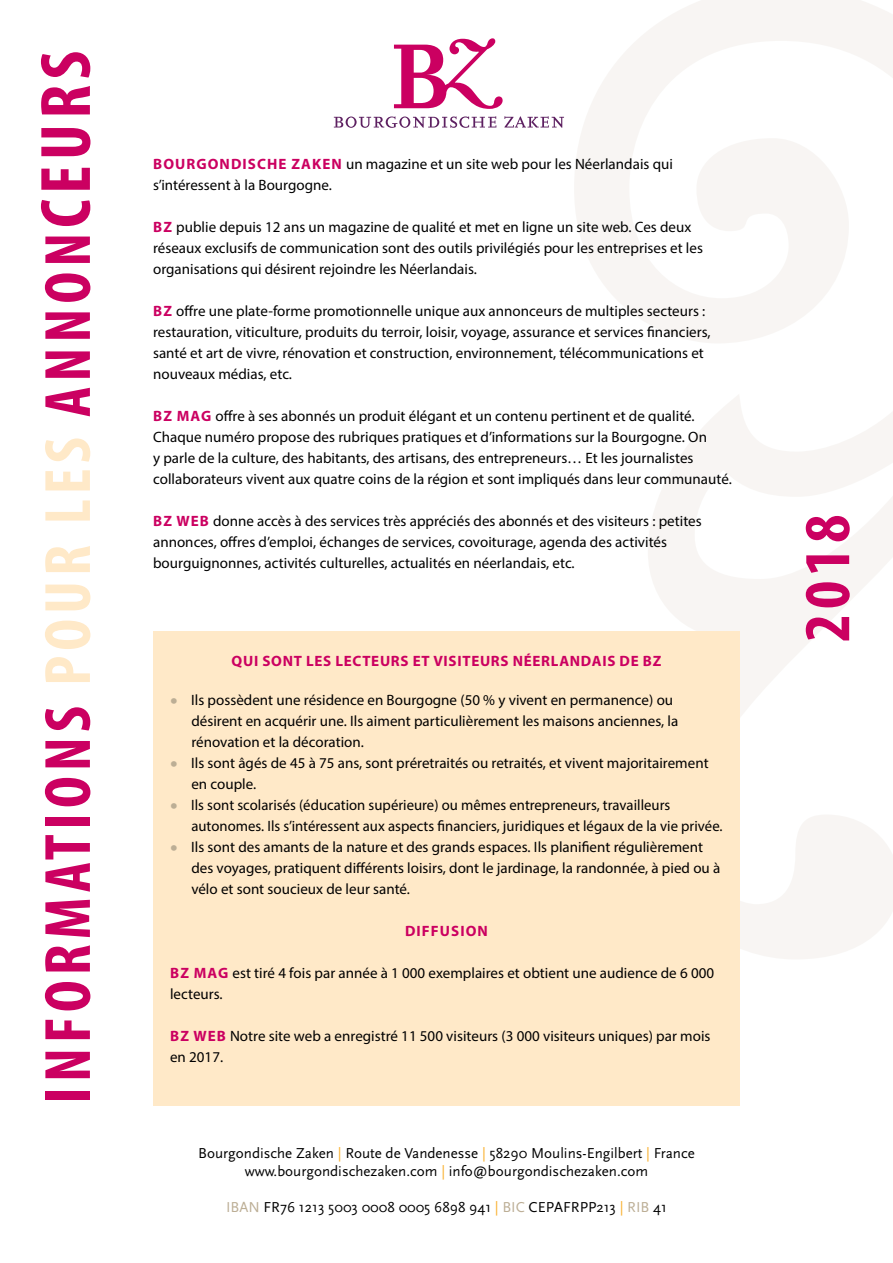
<style>
.page{position:relative;width:893px;height:1263px;background:#fff}
.page>*{position:absolute;margin:0;border:0;box-sizing:border-box;transform-origin:0 0}
.t1{font:700 condensed 66px "Myriad Pro";letter-spacing:.075em;color:#cb0061}
.TXT_plat{font:15px/21px "Myriad Pro";color:#000}
.TXT_plat_inspr{font:15px/21px "Myriad Pro";color:#000}
.t2{font:15px/18px "Scala Sans";color:#000;text-align:center}
.Tussenkop{font:700 15px "Myriad Pro";letter-spacing:.045em;color:#cb0061}
.Tussenkop-2{font:700 15px "Myriad Pro";letter-spacing:.07em;color:#cb0061}
.s1{color:#ffe9c8}
.s2{font-size:72px}
.s3{font-weight:700;color:#cb0061}
.s4{font-size:27px;color:#bcae95}
.s5{color:#f9b234}
.s6{color:#bcae95}
</style>
<div class="page">
<svg style="left:574px;top:0;width:319px;height:959px"></svg>
<svg style="left:394px;top:38px;width:109px;height:71px"></svg>
<svg style="left:334px;top:116px;width:162px;height:12px"></svg>
<svg style="left:504px;top:116px;width:60px;height:12px"></svg>
<div style="left:153px;top:631px;width:587px;height:475px;background:#ffe9c8"></div>
<h1 class="t1" style="left:27px;top:1103px;width:1054px;rotate:-90deg">INFORMATIONS <span class="s1">POUR LES</span> ANNON<span class="s2">CEURS</span></h1>
<p class="TXT_plat" style="left:153px;top:153px;width:521px"><span class="s3">BOURGONDISCHE ZAKEN</span> un magazine et un site web pour les Néerlandais qui s’intéressent à la Bourgogne.</p>
<p class="TXT_plat" style="left:153px;top:216px;width:551px"><span class="s3">BZ</span> publie depuis 12 ans un magazine de qualité et met en ligne un site web. Ces deux réseaux exclusifs de communication sont des outils privilégiés pour les entreprises et les organisations qui désirent rejoindre les Néerlandais.</p>
<p class="TXT_plat" style="left:153px;top:300px;width:559px"><span class="s3">BZ</span> offre une plate-forme promotionnelle unique aux annonceurs de multiples secteurs : restauration, viticulture, produits du terroir, loisir, voyage, assurance et services financiers, santé et art de vivre, rénovation et construction, environnement, télécommunications et nouveaux médias, etc.</p>
<p class="TXT_plat" style="left:153px;top:405px;width:580px"><span class="s3">BZ MAG</span> offre à ses abonnés un produit élégant et un contenu pertinent et de qualité.<br>Chaque numéro propose des rubriques pratiques et d’informations sur la Bourgogne. On<br>y parle de la culture, des habitants, des artisans, des entrepreneurs… Et les journalistes collaborateurs vivent aux quatre coins de la région et sont impliqués dans leur communauté.</p>
<p class="TXT_plat" style="left:153px;top:510px;width:550px"><span class="s3">BZ WEB</span> donne accès à des services très appréciés des abonnés et des visiteurs : petites annonces, offres d’emploi, échanges de services, covoiturage, agenda des activités bourguignonnes, activités culturelles, actualités en néerlandais, etc.</p>
<p class="Tussenkop" style="left:232px;top:651px;width:431px">QUI SONT LES LECTEURS ET VISITEURS NÉERLANDAIS DE BZ</p>
<p class="TXT_plat_inspr" style="left:191px;top:689px;width:489px;text-indent:-21px"><span class="s4">•</span> Ils possèdent une résidence en Bourgogne (50 % y vivent en permanence) ou désirent en acquérir une. Ils aiment particulièrement les maisons anciennes, la rénovation et la décoration.</p>
<p class="TXT_plat_inspr" style="left:191px;top:752px;width:519px;text-indent:-21px"><span class="s4">•</span> Ils sont âgés de 45 à 75 ans, sont préretraités ou retraités, et vivent majoritairement en couple.</p>
<p class="TXT_plat_inspr" style="left:191px;top:794px;width:533px;text-indent:-21px"><span class="s4">•</span> Ils sont scolarisés (éducation supérieure) ou mêmes entrepreneurs, travailleurs autonomes. Ils s’intéressent aux aspects financiers, juridiques et légaux de la vie privée.</p>
<p class="TXT_plat_inspr" style="left:191px;top:836px;width:530px;text-indent:-21px"><span class="s4">•</span> Ils sont des amants de la nature et des grands espaces. Ils planifient régulièrement des voyages, pratiquent différents loisirs, dont le jardinage, la randonnée, à pied ou à vélo et sont soucieux de leur santé.</p>
<p class="Tussenkop-2" style="left:405px;top:921px;width:84px">DIFFUSION</p>
<p class="TXT_plat" style="left:170px;top:962px;width:546px"><span class="s3">BZ MAG</span> est tiré 4 fois par année à 1 000 exemplaires et obtient une audience de 6 000 lecteurs.</p>
<p class="TXT_plat" style="left:170px;top:1025px;width:542px"><span class="s3">BZ WEB</span> Notre site web a enregistré 11 500 visiteurs (3 000 visiteurs uniques) par mois en 2017.</p>
<p class="t2" style="left:198px;top:1144px;width:498px">Bourgondische Zaken <span class="s5">|</span> Route de Vandenesse <span class="s5">|</span> 58290 Moulins-Engilbert <span class="s5">|</span> France www.bourgondischezaken.com <span class="s5">|</span> info@bourgondischezaken.com</p>
<p class="t2" style="left:226px;top:1198px;width:442px"><span class="s6">IBAN</span> FR76 1213 5003 0008 0005 6898 941 <span class="s5">|</span> <span class="s6">BIC</span> CEPAFRPP213 <span class="s5">|</span> <span class="s6">RIB</span> 41</p>
<h1 class="t1" style="left:786px;top:642px;width:129px;rotate:-90deg">2018</h1>
</div>
